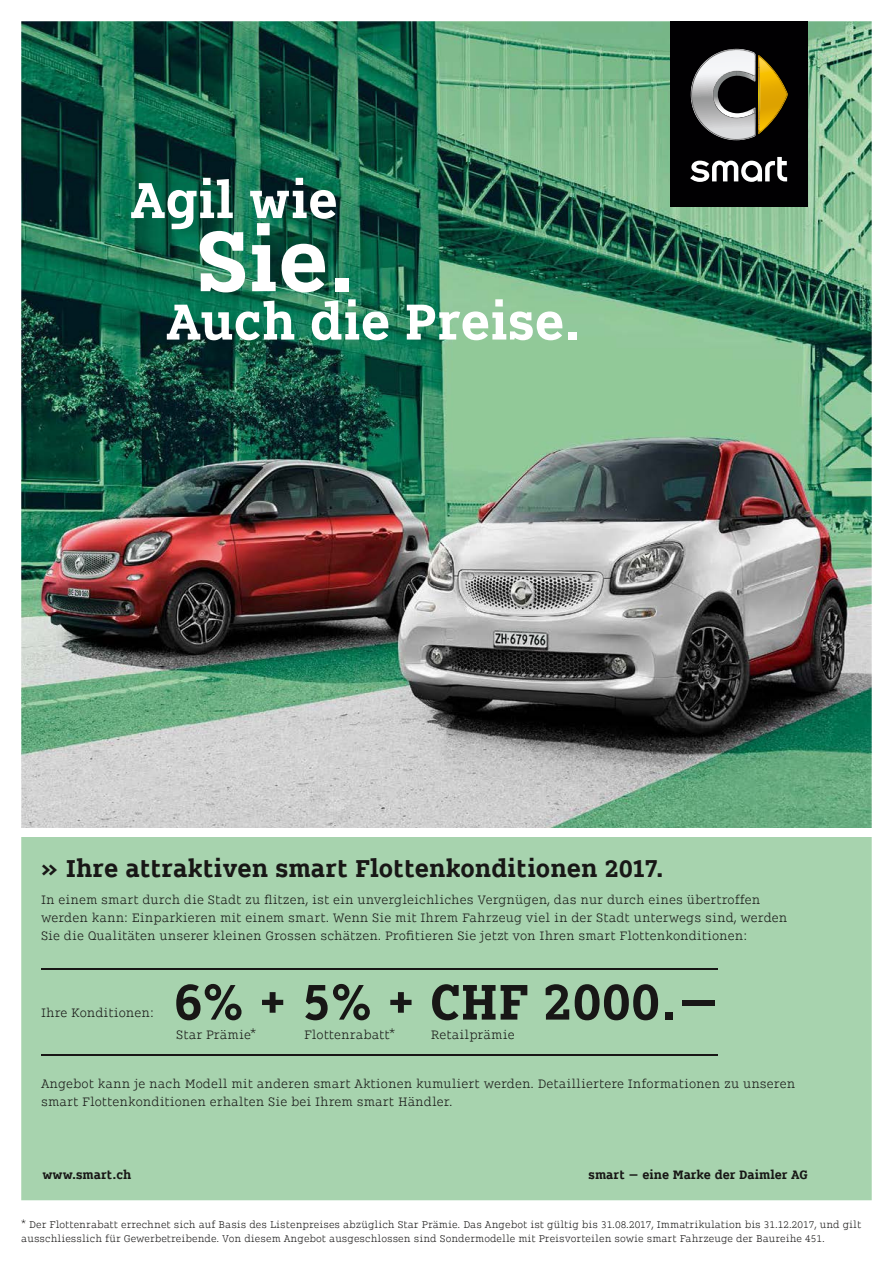
<style>
.page{position:relative;width:893px;height:1263px;background:#fff}
.page>*{position:absolute;margin:0;border:0;box-sizing:border-box;transform-origin:0 0}
.t1{font:300 105px "FO Rsmart";color:#fff}
.t2{font:300 62.1px "FO Rsmart";color:#fff}
.t3{font:300 61.5px "FO Rsmart";color:#181716}
.t4{font:300 30px "FO Rsmart";color:#181716}
.t5{font:300 15px/18px "FO Rsmart";color:#181716}
.t6{font:300 15px "FO Rsmart";color:#181716}
.t7{font:300 12px/13.5px "FO Rsmart";color:#181716}
</style>
<div class="page">
<img style="left:21px;top:21px;width:851px;height:807px">
<div style="left:21px;top:837px;width:851px;height:363px;background:#a7d3ae"></div>
<hr style="left:41px;top:968px;width:676px;height:2px;background:#181716">
<hr style="left:41px;top:1054px;width:676px;height:1px;background:#181716">
<div style="left:670px;top:21px;width:138px;height:186px;background:#010002"></div>
<svg style="left:690px;top:157px;width:97px;height:25px"></svg>
<svg style="left:691px;top:49px;width:97px;height:91px"></svg>
<h2 class="t2" style="left:130px;top:166px;width:209px">Agil wie</h2>
<h1 class="t1" style="left:196px;top:203px;width:161px">Sie.</h1>
<h2 class="t2" style="left:166px;top:288px;width:416px">Auch die Preise.</h2>
<h3 class="t4" style="left:41px;top:852px;width:624px">» Ihre attraktiven smart Flottenkonditionen 2017.</h3>
<p class="t5" style="left:41px;top:891px;width:748px">In einem smart durch die Stadt zu flitzen, ist ein unvergleichliches Vergnügen, das nur durch eines übertroffen werden kann: Einparkieren mit einem smart. Wenn Sie mit Ihrem Fahrzeug viel in der Stadt unterwegs sind, werden<br>Sie die Qualitäten unserer kleinen Grossen schätzen. Profitieren Sie jetzt von Ihren smart Flottenkonditionen:</p>
<p class="t5" style="left:41px;top:1003px;width:114px">Ihre Konditionen:</p>
<h3 class="t3" style="left:174px;top:968px;width:547px">6% + 5% + CHF 2000.–</h3>
<p class="t5" style="left:176px;top:1025px;width:82px">Star Prämie*</p>
<p class="t5" style="left:304px;top:1025px;width:93px">Flottenrabatt*</p>
<p class="t5" style="left:431px;top:1025px;width:85px">Retailprämie</p>
<p class="t5" style="left:41px;top:1075px;width:756px">Angebot kann je nach Modell mit anderen smart Aktionen kumuliert werden. Detailliertere Informationen zu unseren smart Flottenkonditionen erhalten Sie bei Ihrem smart Händler.</p>
<p class="t6" style="left:43px;top:1166px;width:90px">www.smart.ch</p>
<p class="t6" style="left:589px;top:1166px;width:221px">smart – eine Marke der Daimler AG</p>
<p class="t7" style="left:21px;top:1218px;width:841px">* Der Flottenrabatt errechnet sich auf Basis des Listenpreises abzüglich Star Prämie. Das Angebot ist gültig bis 31.08.2017, Immatrikulation bis 31.12.2017, und gilt ausschliesslich für Gewerbetreibende. Von diesem Angebot ausgeschlossen sind Sondermodelle mit Preisvorteilen sowie smart Fahrzeuge der Baureihe 451.</p>
</div>
